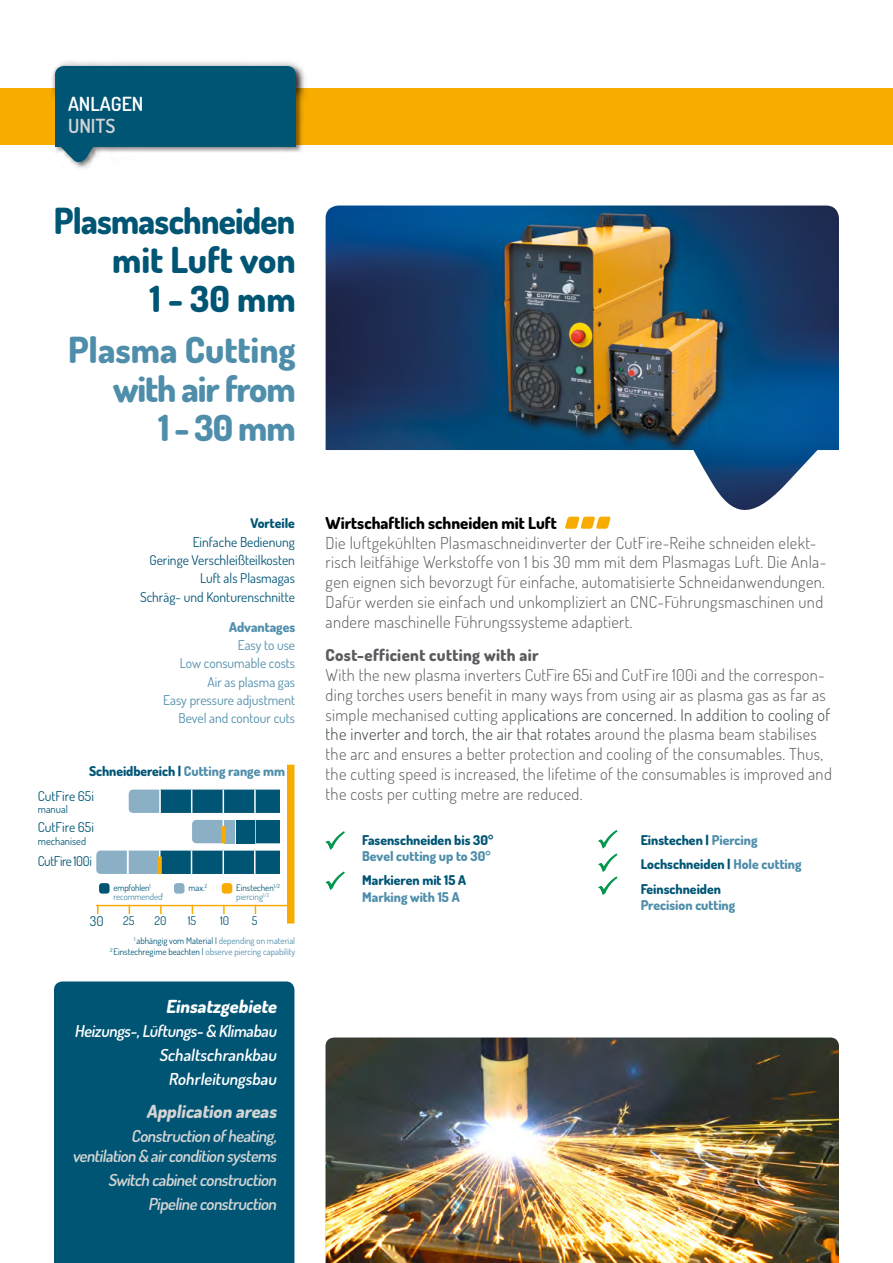
<style>
.page{position:relative;width:893px;height:1263px;background:#fff}
.page>*{position:absolute;margin:0;border:0;box-sizing:border-box;transform-origin:0 0}
.t1{font:800 36px/39px "Dosis";letter-spacing:-.02em;color:#005575;text-align:right;scale:.96 1}
.t2{font:800 36px/39px "Dosis";color:#4f8eaa;text-align:right}
.t3{font:600 19.5px "Dosis";color:#fff}
.t4{font:600 19.5px "Dosis";color:#d3d4d3}
.t5{font:italic 800 18px "Dosis";color:#d3d4d3}
.t6{font:italic 800 18px "Dosis";color:#fff}
.t7{font:300 16.5px/19.8px "Dosis";letter-spacing:.02em;color:#5a5b5e}
.t8{font:italic 600 16.5px/19.8px "Dosis";color:#d3d4d3;text-align:right}
.t9{font:italic 600 16.5px/24px "Dosis";color:#fff;text-align:right}
.t10{font:800 16.5px "Dosis";color:#000}
.t11{font:800 16.5px "Dosis";letter-spacing:.02em;color:#5a5b5e}
.t12{font:800 13.5px/24.8px "Dosis";color:#005575}
.t13{font:13.5px/18.3px "Dosis";color:#005575;text-align:right}
.t14{font:13.5px/18.3px "Dosis";color:#4f8eaa;text-align:right}
.t15{font:800 13.5px "Dosis";color:#4f8eaa}
.t16{font:13.5px "Dosis";letter-spacing:-.03em;color:#005575}
.t17{font:12px "Dosis";color:#005575}
.t18{font:10.5px "Dosis";color:#005575}
.t19{font:9px/9px "Dosis";color:#4f8eaa}
.t20{font:9px/9px "Dosis";color:#005575}
.s1{color:#384044}
.s2{color:#4f8eaa}
.s3{color:#005575}
</style>
<div class="page">
<div style="left:128px;top:850px;width:32px;height:25px;background:#8bb0c6"></div>
<svg style="left:161px;top:850px;width:119px;height:24px;background:#105f7d"></svg>
<hr style="left:159px;top:850px;width:2px;height:24px;background:#fff">
<hr style="left:127px;top:850px;width:2px;height:24px;background:#fff">
<hr style="left:128px;top:874px;width:32px;height:1px;background:#fff">
<div style="left:0;top:88px;width:893px;height:56px;background:#f8ac00"></div>
<div style="left:54px;top:65px;width:249px;height:104px;background:#000;opacity:.5"></div>
<div style="left:49px;top:60px;width:259px;height:42px;background:#000;opacity:.75"></div>
<div style="left:55px;top:66px;width:241px;height:17px;background:#005575"></div>
<div style="left:55px;top:83px;width:241px;height:63px;background:#005575"></div>
<svg style="left:55px;top:146px;width:44px;height:18px"></svg>
<img style="left:326px;top:206px;width:513px;height:304px">
<svg style="left:223px;top:906px;width:2px;height:8px"></svg>
<svg style="left:160px;top:906px;width:2px;height:8px"></svg>
<svg style="left:97px;top:906px;width:2px;height:8px"></svg>
<hr style="left:96px;top:905px;width:196px;height:1px;background:#f8ac00">
<div style="left:99px;top:883px;width:11px;height:11px;background:#005575;border-radius:3px"></div>
<div style="left:174px;top:883px;width:10px;height:11px;background:#8bb0c6;border-radius:3px"></div>
<div style="left:255px;top:819px;width:32px;height:25px;background:#005575"></div>
<hr style="left:255px;top:818px;width:32px;height:2px;background:#fff">
<svg style="left:286px;top:820px;width:1px;height:23px"></svg>
<hr style="left:254px;top:820px;width:2px;height:23px;background:#fff">
<hr style="left:255px;top:843px;width:32px;height:2px;background:#fff">
<div style="left:287px;top:765px;width:7px;height:158px;background:#f8ac00"></div>
<svg style="left:96px;top:850px;width:31px;height:24px"></svg>
<svg style="left:192px;top:820px;width:32px;height:23px"></svg>
<div style="left:54px;top:981px;width:240px;height:282px;background:#005575"></div>
<img style="left:326px;top:1037px;width:513px;height:226px">
<div style="left:157px;top:856px;width:5px;height:18px;background:#f8ac00"></div>
<div style="left:280px;top:819px;width:6px;height:25px;background:#fff"></div>
<div style="left:224px;top:820px;width:11px;height:23px;background:#8bb0c6"></div>
<svg style="left:236px;top:820px;width:18px;height:23px"></svg>
<div style="left:221px;top:826px;width:5px;height:17px;background:#f8ac00"></div>
<svg style="left:128px;top:789px;width:152px;height:25px;background:#357892"></svg>
<svg style="left:325px;top:831px;width:20px;height:19px"></svg>
<svg style="left:325px;top:871px;width:20px;height:19px"></svg>
<svg style="left:598px;top:830px;width:20px;height:65px"></svg>
<div style="left:222px;top:883px;width:10px;height:11px;background:#f8ac00;border-radius:3px"></div>
<svg style="left:565px;top:517px;width:46px;height:12px"></svg>
<p class="t3" style="left:68px;top:92px;width:77px">ANLAGEN</p>
<p class="t4" style="left:68px;top:114px;width:49px">UNITS</p>
<h1 class="t1" style="left:54px;top:200px;width:253px">Plasmaschneiden mit Luft von<br>1 - 30 mm</h1>
<h1 class="t2" style="left:68px;top:330px;width:229px">Plasma Cutting with air from<br>1 - 30 mm</h1>
<p class="t10" style="left:326px;top:512px;width:233px">Wirtschaftlich schneiden mit Luft</p>
<p class="t7" style="left:326px;top:532px;width:502px">Die luftgekühlten Plasmaschneidinverter der CutFire-Reihe schneiden elekt&shy;risch leitfähige Werkstoffe von 1 bis 30 mm mit dem Plasmagas Luft. Die Anla&shy;gen eignen sich bevorzugt für einfache, automatisierte Schneidanwendungen.<br>Dafür werden sie einfach und unkompliziert an CNC-Führungsmaschinen und andere maschinelle Führungssysteme adaptiert.</p>
<p class="t12" style="left:250px;top:511px;width:46px">Vorteile</p>
<p class="t13" style="left:140px;top:532px;width:156px">Einfache Bedienung<br>Geringe Verschleißteilkosten<br>Luft als Plasmagas<br>Schräg- und Konturenschnitte</p>
<p class="t15" style="left:229px;top:618px;width:68px">Advantages</p>
<p class="t14" style="left:163px;top:635px;width:133px">Easy to use<br>Low consumable costs<br>Air as plasma gas<br>Easy pressure adjustment<br>Bevel and contour cuts</p>
<p class="t11" style="left:326px;top:644px;width:215px">Cost-efficient cutting with air</p>
<p class="t7" style="left:326px;top:665px;width:508px">With the new plasma inverters CutFire 65i and CutFire 100i and the correspon&shy;ding torches users benefit in many ways from using air as plasma gas as far as simple mechanised cutting app<span class="s1">lications are concerned. In addition to cooling of the inverter and torch, the air that rotates</span> around the plasma beam stabilises the arc and ensures a better protection and cooling of the consumables. Thus, the cutting speed is increased, the lifetime of the consumables is improved and the costs per cutting metre are reduced.</p>
<p class="t12" style="left:89px;top:759px;width:197px">Schneidbereich | <span class="s2">Cutting range mm</span></p>
<p class="t13" style="left:38px;top:786px;width:58px">CutFire 65i</p>
<p class="t18" style="left:38px;top:802px;width:31px">manual</p>
<p class="t13" style="left:38px;top:818px;width:58px">CutFire 65i</p>
<p class="t18" style="left:38px;top:834px;width:50px">mechanised</p>
<p class="t16" style="left:38px;top:852px;width:56px">CutFire 100i</p>
<p class="t19" style="left:114px;top:883px;width:52px"><span class="s3">empfohlen</span><sup>1 </sup>recommended<sup>1</sup></p>
<p class="t20" style="left:189px;top:883px;width:20px">max.<sup>2</sup></p>
<p class="t20" style="left:236px;top:883px;width:45px">Einstechen<sup>1/2 </sup><span class="s2">piercing</span><sup>1/2</sup></p>
<p class="t13" style="left:90px;top:912px;width:15px">30</p>
<p class="t17" style="left:123px;top:912px;width:13px">25</p>
<p class="t17" style="left:155px;top:912px;width:14px">20</p>
<p class="t17" style="left:188px;top:912px;width:10px">15</p>
<p class="t17" style="left:220px;top:912px;width:11px">10</p>
<p class="t17" style="left:252px;top:912px;width:7px">5</p>
<p class="t19" style="left:110px;top:935px;width:187px;line-height:10.8px;text-align:right"><sup>1</sup> <span class="s3">abhängig vom Material |</span> depending on material<br><sup>2</sup> <span class="s3">Einstechregime beachten |</span> observe piercing capability</p>
<p class="t6" style="left:166px;top:994px;width:116px">Einsatzgebiete</p>
<p class="t9" style="left:75px;top:1018px;width:207px">Heizungs-,Lüftungs-&amp; Klimabau<br>Schaltschrankbau<br>Rohrleitungsbau</p>
<p class="t5" style="left:146px;top:1099px;width:135px">Application areas</p>
<p class="t8" style="left:72px;top:1125px;width:209px">Construction ofheating, ventilation &amp; aircondition systems</p>
<p class="t8" style="left:108px;top:1167px;width:173px;line-height:24px">Switch cabinetconstruction<br>Pipeline construction</p>
<p class="t12" style="left:362px;top:827px;width:133px">Fasenschneiden bis 30°</p>
<p class="t15" style="left:362px;top:847px;width:130px">Bevel cutting up to 30°</p>
<p class="t12" style="left:362px;top:868px;width:105px">Markieren mit 15 A</p>
<p class="t15" style="left:362px;top:888px;width:99px">Marking with 15 A</p>
<p class="t12" style="left:641px;top:827px;width:162px">Einstechen | <span class="s2">Piercing<br></span>Lochschneiden | <span class="s2">Hole cutting<br></span>Feinschneiden</p>
<p class="t15" style="left:641px;top:896px;width:96px">Precision cutting</p>
</div>
